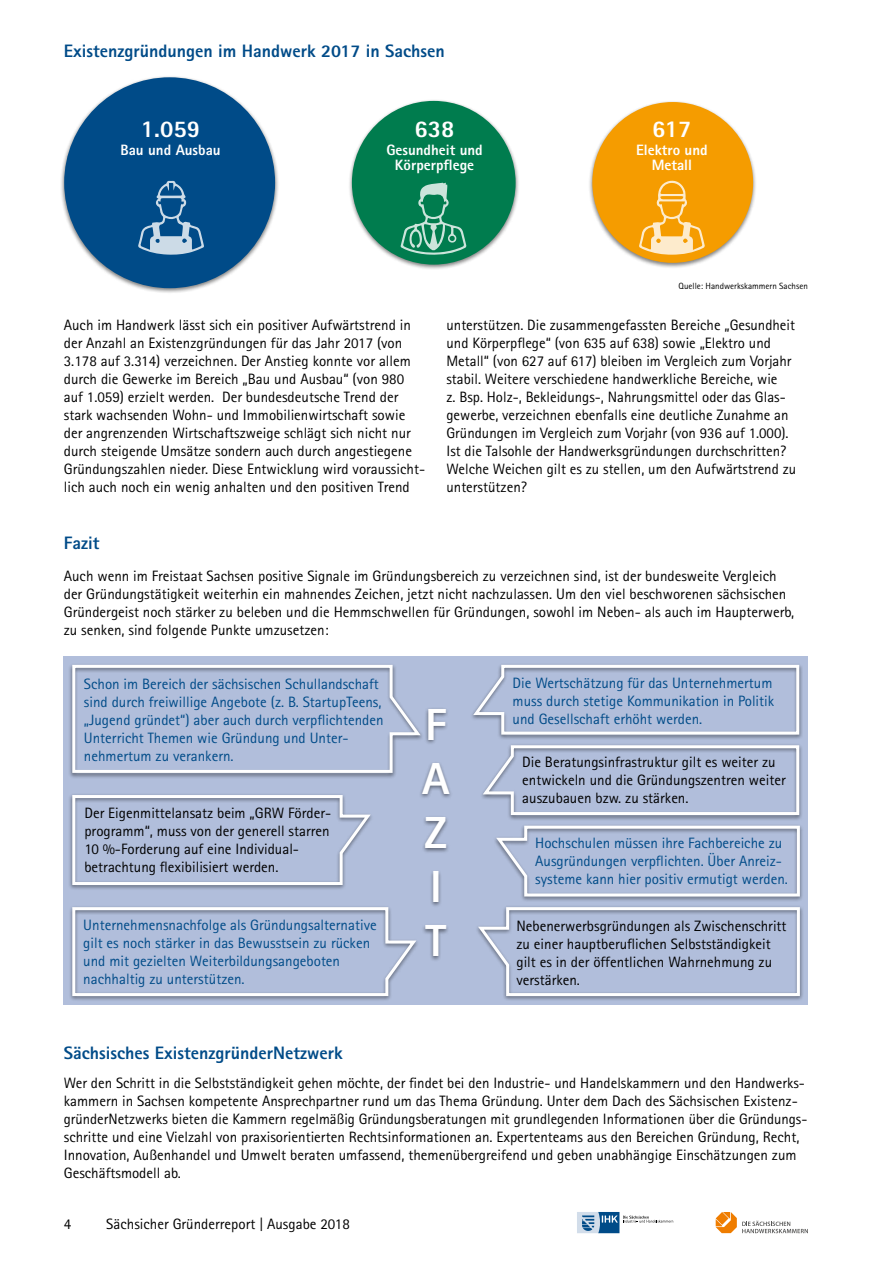
<style>
.page{position:relative;width:893px;height:1263px;background:#fff}
.page>*{position:absolute;margin:0;border:0;box-sizing:border-box;transform-origin:0 0}
.t1{font:800 45px/54px "Rotis Sans Serif";color:#fff}
.t2{font:800 24px "Rotis Sans Serif";color:#fff}
.t3{font:800 18px "Rotis Sans Serif";color:#004b88}
.t4{font:15px/18px "Rotis Sans Serif";color:#000}
.t5{font:15px/18px "Rotis Sans Serif";color:#004b88}
.t6{font:800 15px/15px "Rotis Sans Serif";color:#fff;text-align:center}
.t7{font:9px "Rotis Sans Serif";color:#000}
</style>
<div class="page">
<div style="left:348px;top:99px;width:171px;height:172px;background:#000;opacity:.5"></div>
<div style="left:352px;top:101px;width:164px;height:164px;background:#007c4e;border-radius:82px"></div>
<svg style="left:716px;top:1212px;width:92px;height:21px"></svg>
<svg style="left:577px;top:1212px;width:96px;height:21px"></svg>
<div style="left:60px;top:75px;width:219px;height:219px;background:#000;opacity:.5"></div>
<div style="left:64px;top:77px;width:211px;height:211px;background:#004b88;border-radius:105px"></div>
<div style="left:588px;top:100px;width:169px;height:169px;background:#000;opacity:.5"></div>
<div style="left:592px;top:102px;width:161px;height:161px;background:#f59c00;border-radius:80px"></div>
<svg style="left:400px;top:182px;width:66px;height:73px"></svg>
<div style="left:64px;top:656px;width:744px;height:349px;background:#b1bedb"></div>
<div style="left:470px;top:663px;width:333px;height:77px;background:#000;opacity:.5"></div>
<svg style="left:470px;top:663px;width:331px;height:73px"></svg>
<div style="left:68px;top:663px;width:356px;height:116px;background:#000;opacity:.5"></div>
<svg style="left:71px;top:663px;width:353px;height:111px"></svg>
<div style="left:68px;top:793px;width:306px;height:98px;background:#000;opacity:.5"></div>
<svg style="left:71px;top:793px;width:303px;height:93px"></svg>
<div style="left:479px;top:743px;width:324px;height:78px;background:#000;opacity:.5"></div>
<svg style="left:480px;top:744px;width:321px;height:72px"></svg>
<div style="left:475px;top:905px;width:329px;height:97px;background:#000;opacity:.5"></div>
<svg style="left:475px;top:906px;width:326px;height:91px"></svg>
<div style="left:493px;top:824px;width:311px;height:78px;background:#000;opacity:.5"></div>
<svg style="left:493px;top:824px;width:308px;height:74px"></svg>
<div style="left:68px;top:905px;width:352px;height:97px;background:#000;opacity:.5"></div>
<svg style="left:71px;top:906px;width:348px;height:91px"></svg>
<div style="left:418px;top:707px;width:35px;height:255px;background:#000;opacity:.5"></div>
<svg style="left:639px;top:180px;width:66px;height:75px"></svg>
<svg style="left:138px;top:181px;width:66px;height:74px"></svg>
<p class="t3" style="left:64px;top:39px;width:383px">Existenzgründungen im Handwerk 2017 in Sachsen</p>
<h2 class="t2" style="left:141px;top:114px;width:61px">1.059</h2>
<p class="t6" style="left:120px;top:143px;width:102px">Bau und Ausbau</p>
<h2 class="t2" style="left:415px;top:114px;width:42px">638</h2>
<p class="t6" style="left:386px;top:143px;width:98px">Gesundheit und<br>Körperpflege</p>
<h2 class="t2" style="left:652px;top:114px;width:41px">617</h2>
<p class="t6" style="left:636px;top:143px;width:73px">Elektro und<br>Metall</p>
<p class="t7" style="left:679px;top:281px;width:131px">Quelle: Handwerkskammern Sachsen</p>
<p class="t4" style="left:64px;top:316px;width:363px">Auch im Handwerk lässt sich ein positiver Aufwärtstrend in der Anzahl an Existenzgründungen für das Jahr 2017 (von 3.178 auf 3.314) verzeichnen. Der Anstieg konnte vor allem durch die Gewerke im Bereich „Bau und Ausbau“ (von 980 auf 1.059) erzielt werden. Der bundesdeutsche Trend der stark wachsenden Wohn- und Immobilienwirtschaft sowie der angrenzenden Wirtschaftszweige schlägt sich nicht nur durch steigende Umsätze sondern auch durch angestiegene Gründungszahlen nieder. Diese Entwicklung wird voraussicht&shy;lich auch noch ein wenig anhalten und den positiven Trend</p>
<p class="t4" style="left:446px;top:316px;width:351px">unterstützen. Die zusammengefassten Bereiche „Gesundheit und Körperpflege“ (von 635 auf 638) sowie „Elektro und Metall“ (von 627 auf 617) bleiben im Vergleich zum Vorjahr stabil. Weitere verschiedene handwerkliche Bereiche, wie<br>z. Bsp. Holz-, Bekleidungs-, Nahrungsmittel oder das Glas&shy;gewerbe, verzeichnen ebenfalls eine deutliche Zunahme an Gründungen im Vergleich zum Vorjahr (von 936 auf 1.000).<br>Ist die Talsohle der Handwerksgründungen durchschritten?<br>Welche Weichen gilt es zu stellen, um den Aufwärtstrend zu unterstützen?</p>
<p class="t3" style="left:64px;top:531px;width:37px">Fazit</p>
<p class="t4" style="left:64px;top:567px;width:732px">Auch wenn im Freistaat Sachsen positive Signale im Gründungsbereich zu verzeichnen sind, ist der bundesweite Vergleich der Gründungstätigkeit weiterhin ein mahnendes Zeichen, jetzt nicht nachzulassen. Um den viel beschworenen sächsischen Gründergeist noch stärker zu beleben und die Hemmschwellen für Gründungen, sowohl im Neben- als auch im Haupterwerb, zu senken, sind folgende Punkte umzusetzen:</p>
<p class="t5" style="left:84px;top:675px;width:301px">Schon im Bereich der sächsischen Schullandschaft sind durch freiwillige Angebote (z. B. StartupTeens, „Jugend gründet“) aber auch durch verpflichtenden Unterricht Themen wie Gründung und Unter&shy;nehmertum zu verankern.</p>
<p class="t4" style="left:84px;top:804px;width:248px">Der Eigenmittelansatz beim „GRW Förder&shy;programm“, muss von der generell starren 10 %-Forderung auf eine Individual&shy;betrachtung flexibilisiert werden.</p>
<p class="t5" style="left:83px;top:915px;width:295px">Unternehmensnachfolge als Gründungsalternative gilt es noch stärker in das Bewusstsein zu rücken und mit gezielten Weiterbildungsangeboten nachhaltig zu unterstützen.</p>
<p class="t3" style="left:64px;top:1041px;width:280px">Sächsisches ExistenzgründerNetzwerk</p>
<h1 class="t1" style="left:422px;top:697px;width:29px">F<br>A<br>Z<br>I<br>T</h1>
<p class="t5" style="left:513px;top:673px;width:263px;text-align:justify">Die Wertschätzung für das Unternehmertum muss durch stetige Kommunikation in Politik und Gesellschaft erhöht werden.</p>
<p class="t4" style="left:522px;top:753px;width:265px">Die Beratungsinfrastruktur gilt es weiter zu entwickeln und die Gründungszentren weiter auszubauen bzw. zu stärken.</p>
<p class="t5" style="left:535px;top:833px;width:254px">Hochschulen müssen ihre Fachbereiche zu<br>Ausgründungen verpflichten. Über Anreiz&shy;systeme kann hier positiv ermutigt werden.</p>
<p class="t4" style="left:516px;top:916px;width:272px">Nebenerwerbsgründungen als Zwischenschritt zu einer hauptberuflichen Selbstständigkeit gilt es in der öffentlichen Wahrnehmung zu verstärken.</p>
<p class="t4" style="left:64px;top:1074px;width:745px">Wer den Schritt in die Selbstständigkeit gehen möchte, der findet bei den Industrie- und Handelskammern und den Handwerks&shy;kammern in Sachsen kompetente Ansprechpartner rund um das Thema Gründung. Unter dem Dach des Sächsischen Existenz&shy;gründerNetzwerks bieten die Kammern regelmäßig Gründungsberatungen mit grundlegenden Informationen über die Gründungs&shy;schritte und eine Vielzahl von praxisorientierten Rechtsinformationen an. Expertenteams aus den Bereichen Gründung, Recht, Innovation, Außenhandel und Umwelt beraten umfassend, themenübergreifend und geben unabhängige Einschätzungen zum Geschäftsmodell ab.</p>
<p class="t4" style="left:64px;top:1214px;width:9px">4</p>
<p class="t4" style="left:106px;top:1214px;width:245px">Sächsicher Gründerreport | Ausgabe 2018</p>
</div>
